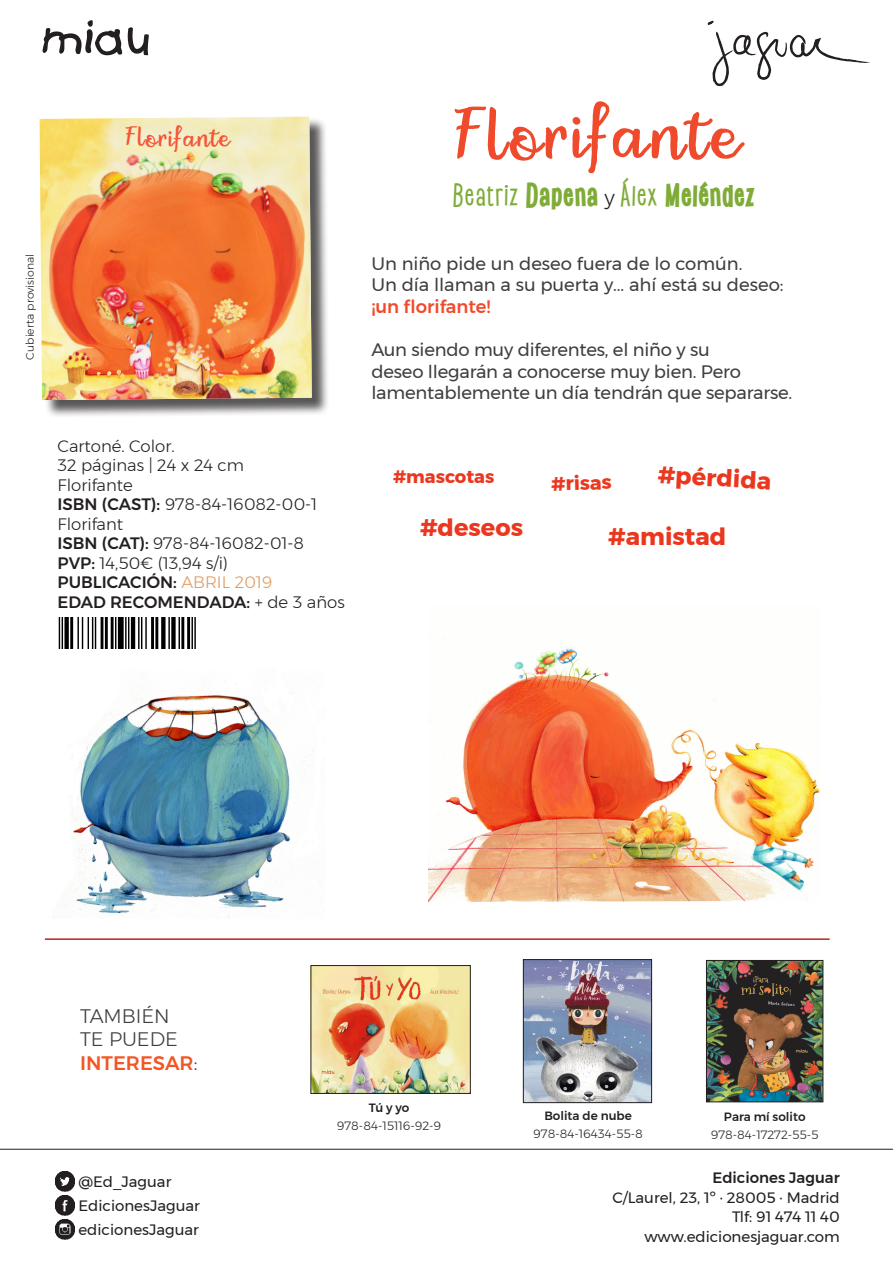
<style>
.page{position:relative;width:893px;height:1263px;background:#fff}
.page>*{position:absolute;margin:0;border:0;box-sizing:border-box;transform-origin:0 0}
.t1{font:italic 70.35px "Bintar";color:#ef4a2c}
.t2{font:26.1px "Saker Sans Black PERSONALUSE";letter-spacing:.075em;color:#7fac37}
.t3{font:italic 25.65px "Bintar";color:#f45537}
.t4{font:700 24px "Montserrat";color:#eb371e}
.t5{font:300 19.5px "Montserrat";color:#3e3e3f}
.t6{font:500 19.5px "Montserrat";color:#f35525}
.t7{font:700 19.5px "Montserrat";color:#eb371e}
.t8{font:18px/21.6px "Montserrat";letter-spacing:-.01em;color:#3e3e3f}
.t9{font:500 18px "Montserrat";color:#f2492a}
.t10{font:700 18px "Montserrat";color:#eb371e}
.t11{font:300 16.5px "Montserrat";color:#231f20}
.t12{font:500 16.5px "Montserrat";color:#231f20}
.t13{font:15px "Montserrat";color:#231f20}
.t14{font:500 15px "Montserrat";color:#231f20}
.t15{font:300 12px "Montserrat";color:#231f20}
.t16{font:500 12px "Montserrat";color:#231f20}
.t17{font:300 10.95px "Montserrat";color:#231f20}
.s1{font-weight:500}
.s2{font-weight:300;color:#e1995f}
.s3{font-weight:300}
.s4{font-family:"Saker Sans Medium PERSONALUSE"}
.s5{font-family:"Montserrat";font-weight:300;font-size:20.85px;color:#231f20}
.s6{font-weight:300;color:#3e3e3f}
</style>
<div class="page">
<svg style="left:707px;top:21px;width:7px;height:4px"></svg>
<svg style="left:712px;top:32px;width:158px;height:54px"></svg>
<img style="left:55px;top:1171px;width:20px;height:20px">
<img style="left:55px;top:1195px;width:20px;height:20px">
<img style="left:55px;top:1219px;width:20px;height:20px">
<svg style="left:43px;top:20px;width:79px;height:35px"></svg>
<svg style="left:128px;top:27px;width:21px;height:28px"></svg>
<hr style="left:0;top:1149px;width:893px;height:1px;background:#231f20">
<img style="left:58px;top:618px;width:138px;height:31px">
<img style="left:429px;top:647px;width:391px;height:255px">
<div style="left:42px;top:117px;width:288px;height:302px;background:#231f20;opacity:.75"></div>
<img style="left:40px;top:117px;width:272px;height:283px">
<img style="left:56px;top:676px;width:267px;height:243px">
<hr style="left:45px;top:938px;width:785px;height:2px;background:#bb251f">
<img style="left:525px;top:961px;width:125px;height:140px">
<div style="left:523px;top:959px;width:129px;height:144px;border:1px solid #231f20"></div>
<img style="left:313px;top:967px;width:156px;height:125px">
<div style="left:311px;top:965px;width:160px;height:129px;border:1px solid #231f20"></div>
<img style="left:708px;top:962px;width:113px;height:138px">
<div style="left:706px;top:960px;width:117px;height:142px;border:1px solid #231f20"></div>
<p class="t3" style="left:126px;top:119px;width:107px;rotate:1deg">Florifante</p>
<p class="t17" style="left:22px;top:359px;width:107px;rotate:-90deg">Cubierta provisional</p>
<p class="t11" style="left:58px;top:433px;width:119px">Cartoné. Color.</p>
<p class="t11" style="left:58px;top:453px;width:188px">32 páginas | 24 x 24 cm</p>
<p class="t11" style="left:58px;top:472px;width:77px">Florifante</p>
<p class="t11" style="left:58px;top:492px;width:261px"><span class="s1">ISBN (CAST):</span> 978-84-16082-00-1</p>
<p class="t11" style="left:58px;top:511px;width:67px">Florifant</p>
<p class="t11" style="left:58px;top:531px;width:248px"><span class="s1">ISBN (CAT):</span> 978-84-16082-01-8</p>
<p class="t11" style="left:58px;top:550px;width:172px"><span class="s1">PVP:</span> 14,50€ (13,94 s/i)</p>
<p class="t12" style="left:58px;top:569px;width:216px">PUBLICACIÓN: <span class="s2">ABRIL 2019</span></p>
<p class="t12" style="left:58px;top:589px;width:289px">EDAD RECOMENDADA: <span class="s3">+ de 3 años</span></p>
<p class="t1" style="left:453px;top:85px;width:302px">Fl o rifante</p>
<p class="t2" style="left:453px;top:175px;width:303px"><span class="s4">Beatriz</span> Dapena <span class="s5">y</span> <span class="s4">Álex</span> Meléndez</p>
<p class="t8" style="left:371px;top:252px;width:373px">Un niño pide un deseo fuera de lo común.</p>
<p class="t8" style="left:371px;top:274px;width:414px">Un día llaman a su puerta y... ahí está su deseo:</p>
<p class="t9" style="left:371px;top:293px;width:120px">¡un florifante!</p>
<p class="t8" style="left:371px;top:339px;width:422px">Aun siendo muy diferentes, el niño y su<br>deseo llegarán a conocerse muy bien. Pero lamentablemente un día tendrán que separarse.</p>
<p class="t7" style="left:551px;top:468px;width:62px;rotate:-2deg">#risas</p>
<p class="t4" style="left:659px;top:456px;width:115px;rotate:3deg">#pérdida</p>
<p class="t10" style="left:393px;top:462px;width:103px">#mascotas</p>
<p class="t4" style="left:420px;top:508px;width:105px">#deseos</p>
<p class="t4" style="left:608px;top:517px;width:120px">#amistad</p>
<p class="t5" style="left:80px;top:1001px;width:91px">TAMBIÉN</p>
<p class="t5" style="left:80px;top:1025px;width:99px">TE PUEDE</p>
<p class="t6" style="left:80px;top:1048px;width:119px">INTERESAR<span class="s6">:</span></p>
<p class="t13" style="left:78px;top:1170px;width:94px">@Ed_Jaguar</p>
<p class="t13" style="left:78px;top:1194px;width:123px">EdicionesJaguar</p>
<p class="t13" style="left:78px;top:1218px;width:122px">edicionesJaguar</p>
<p class="t16" style="left:369px;top:1098px;width:42px">Tú y yo</p>
<p class="t15" style="left:337px;top:1116px;width:106px">978-84-15116-92-9</p>
<p class="t16" style="left:544px;top:1107px;width:89px">Bolita de nube</p>
<p class="t15" style="left:533px;top:1125px;width:111px">978-84-16434-55-8</p>
<p class="t16" style="left:724px;top:1108px;width:83px">Para mí solito</p>
<p class="t15" style="left:711px;top:1126px;width:109px">978-84-17272-55-5</p>
<p class="t14" style="left:712px;top:1166px;width:129px">Ediciones Jaguar</p>
<p class="t13" style="left:612px;top:1186px;width:229px">C/Laurel, 23, 1º · 28005 · Madrid</p>
<p class="t13" style="left:732px;top:1205px;width:109px">Tlf: 91 474 11 40</p>
<p class="t13" style="left:644px;top:1225px;width:197px">www.edicionesjaguar.com</p>
</div>
